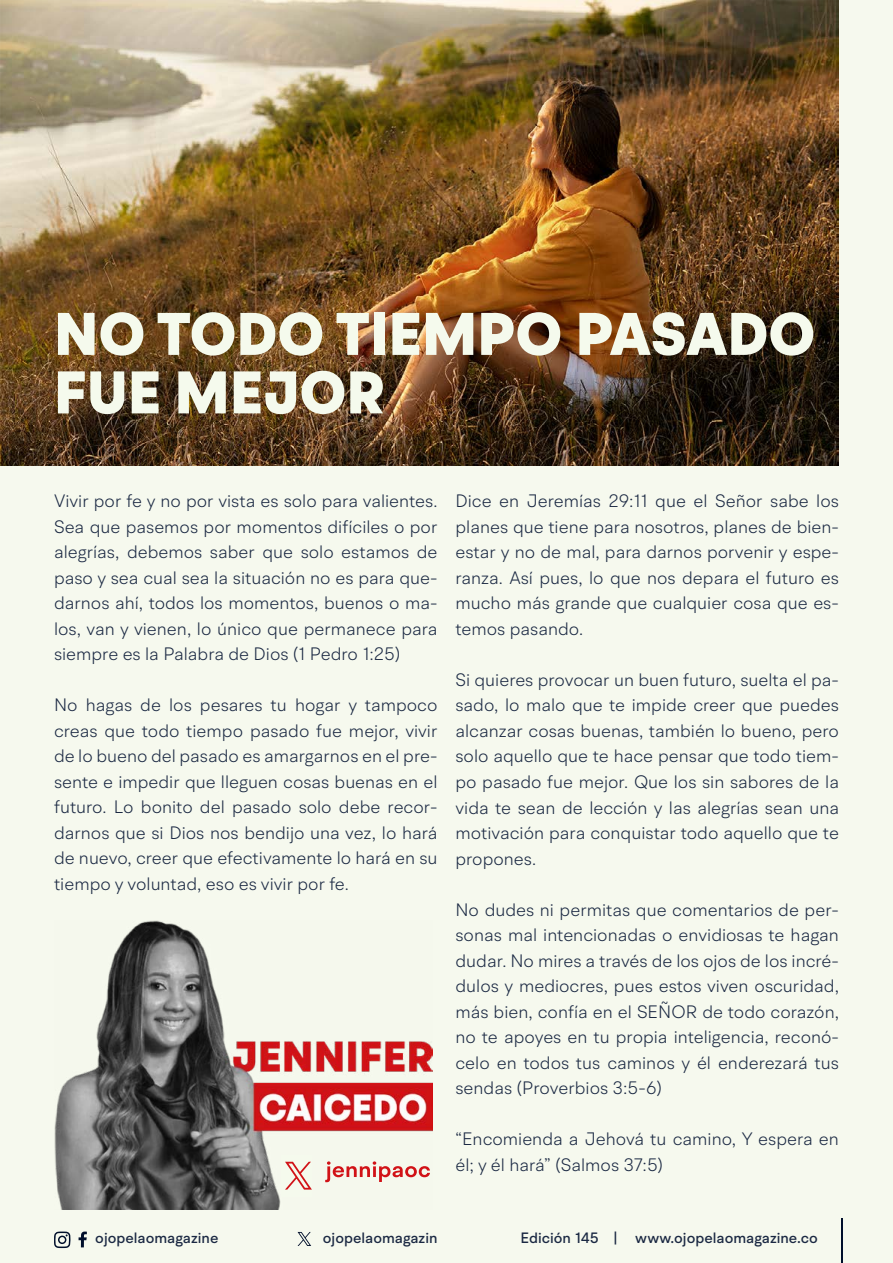
<style>
.page{position:relative;width:893px;height:1263px;background:#f6f9ee}
.page>*{position:absolute;margin:0;border:0;box-sizing:border-box;transform-origin:0 0}
.t1{font:900 60px/58.5px "BR Hendrix";color:#f5faed}
.t2{font:300 18px/25.5px "BR Hendrix";color:#1b2943;text-align:justify}
.t3{font:500 15px "BR Hendrix";color:#1b2943}
</style>
<div class="page">
<svg style="left:79px;top:1231px;width:8px;height:16px"></svg>
<svg style="left:54px;top:1231px;width:17px;height:17px"></svg>
<hr style="left:841px;top:1219px;width:1px;height:44px;background:#000f2b">
<svg style="left:298px;top:1232px;width:13px;height:14px"></svg>
<img style="left:54px;top:920px;width:378px;height:289px">
<svg style="left:325px;top:1161px;width:105px;height:21px"></svg>
<div style="left:282px;top:1155px;width:30px;height:41px;background:#f5faed"></div>
<svg style="left:285px;top:1161px;width:27px;height:28px"></svg>
<img style="left:0;top:0;width:839px;height:465px">
<h1 class="t1" style="left:54px;top:306px;width:763px">NO TODO TIEMPO PASADO<br>FUE MEJOR</h1>
<p class="t2" style="left:54px;top:488px;width:385px">Vivir por fe y no por vista es solo para valientes.<br>Sea que pasemos por momentos difíciles o por alegrías, debemos saber que solo estamos de paso y sea cual sea la situación no es para que&shy;darnos ahí, todos los momentos, buenos o ma&shy;los, van y vienen, lo único que permanece para siempre es la Palabra de Dios (1 Pedro 1:25)</p>
<p class="t2" style="left:54px;top:692px;width:385px">No hagas de los pesares tu hogar y tampoco creas que todo tiempo pasado fue mejor, vivir de lo bueno del pasado es amargarnos en el pre&shy;sente e impedir que lleguen cosas buenas en el futuro. Lo bonito del pasado solo debe recor&shy;darnos que si Dios nos bendijo una vez, lo hará de nuevo, creer que efectivamente lo hará en su tiempo y voluntad, eso es vivir por fe.</p>
<p class="t2" style="left:455px;top:488px;width:385px">Dice en Jeremías 29:11 que el Señor sabe los planes que tiene para nosotros, planes de bien&shy;estar y no de mal, para darnos porvenir y espe&shy;ranza. Así pues, lo que nos depara el futuro es mucho más grande que cualquier cosa que es&shy;temos pasando.</p>
<p class="t2" style="left:455px;top:667px;width:385px">Si quieres provocar un buen futuro, suelta el pa&shy;sado, lo malo que te impide creer que puedes alcanzar cosas buenas, también lo bueno, pero solo aquello que te hace pensar que todo tiem&shy;po pasado fue mejor. Que los sin sabores de la vida te sean de lección y las alegrías sean una motivación para conquistar todo aquello que te propones.</p>
<p class="t2" style="left:455px;top:896px;width:385px">No dudes ni permitas que comentarios de per&shy;sonas mal intencionadas o envidiosas te hagan dudar. No mires a través de los ojos de los incré&shy;dulos y mediocres, pues estos viven oscuridad, más bien, confía en el SEÑOR de todo corazón, no te apoyes en tu propia inteligencia, reconó&shy;celo en todos tus caminos y él enderezará tus sendas (Proverbios 3:5-6)</p>
<p class="t2" style="left:455px;top:1126px;width:385px">“Encomienda a Jehová tu camino, Y espera en él; y él hará” (Salmos 37:5)</p>
<p class="t3" style="left:95px;top:1229px;width:125px">ojopelaomagazine</p>
<p class="t3" style="left:323px;top:1229px;width:116px">ojopelaomagazin</p>
<p class="t3" style="left:521px;top:1229px;width:299px">Edición 145 | www.ojopelaomagazine.co</p>
</div>
